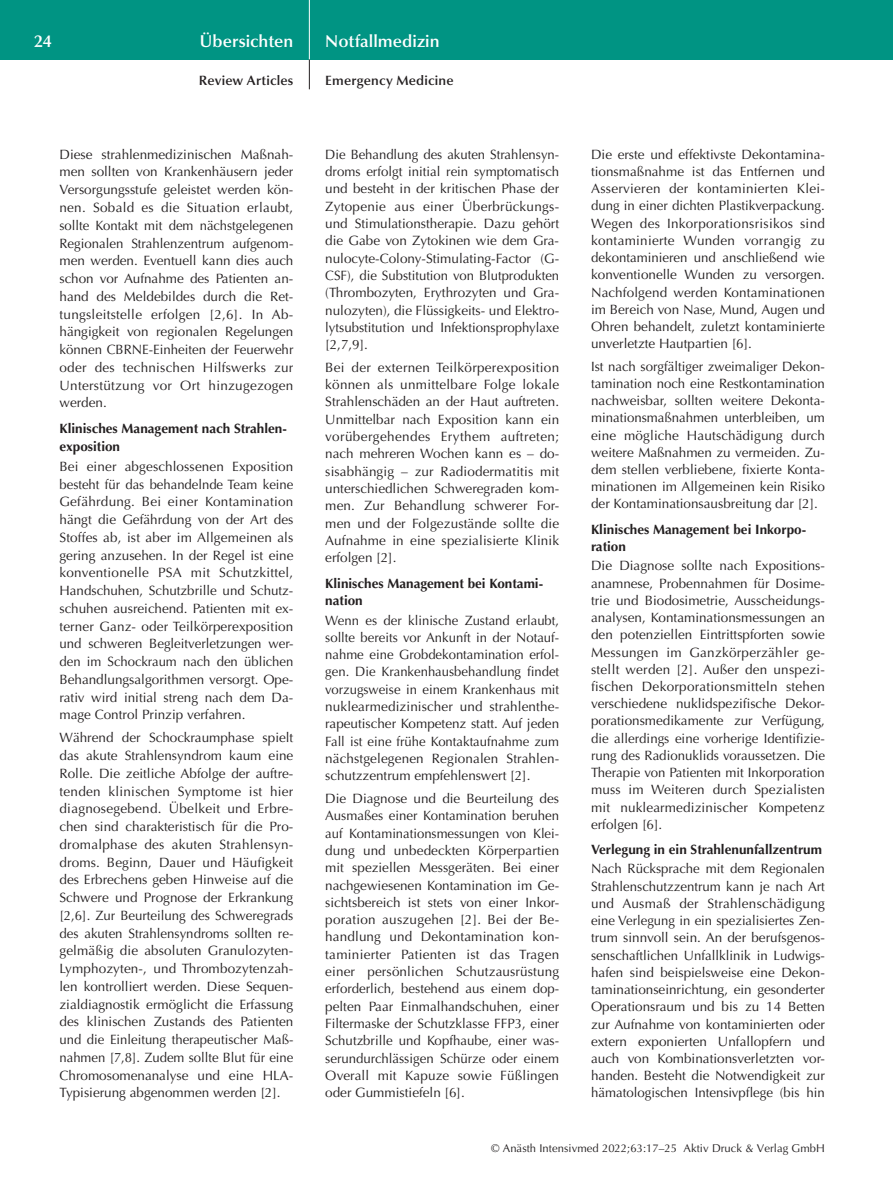
<style>
.page{position:relative;width:893px;height:1191px;background:#fff}
.page>*{position:absolute;margin:0;border:0;box-sizing:border-box;transform-origin:0 0}
.t1{font:600 17.25px "Optima";color:#fff}
.t2{font:13.5px/17.2px "Optima";color:#231f20;text-align:justify}
.t3{font:700 13.5px/17.2px "Optima";color:#231f20}
.t4{font:600 13.5px "Optima";letter-spacing:.01em;color:#231f20}
.t5{font:11.25px "Optima";letter-spacing:.005em;color:#231f20}
</style>
<div class="page">
<div style="left:0;top:0;width:893px;height:60px;background:#009483"></div>
<hr style="left:309px;top:0;width:1px;height:60px;background:#fff">
<svg style="left:309px;top:60px;width:1px;height:29px"></svg>
<p class="t1" style="left:34px;top:31px;width:19px">24</p>
<p class="t1" style="left:200px;top:31px;width:95px">Übersichten</p>
<p class="t1" style="left:325px;top:31px;width:116px">Notfallmedizin</p>
<p class="t4" style="left:199px;top:73px;width:96px">Review Articles</p>
<p class="t4" style="left:325px;top:73px;width:130px">Emergency Medicine</p>
<p class="t2" style="left:60px;top:145px;width:235px;line-height:17.7px">Diese strahlenmedizinischen Maßnah&shy;men sollten von Krankenhäusern jeder Versorgungsstufe geleistet werden kön&shy;nen. Sobald es die Situation erlaubt, sollte Kontakt mit dem nächstgelegenen Regionalen Strahlenzentrum aufgenom&shy;men werden. Eventuell kann dies auch schon vor Aufnahme des Patienten an&shy;hand des Meldebildes durch die Ret&shy;tungsleitstelle erfolgen [2,6]. In Ab&shy;hängigkeit von regionalen Regelungen können CBRNE-Einheiten der Feuerwehr oder des technischen Hilfswerks zur Unterstützung vor Ort hinzugezogen werden.</p>
<p class="t3" style="left:60px;top:420px;width:229px;line-height:17.7px">Klinisches Management nach Strahlen&shy;exposition</p>
<p class="t2" style="left:60px;top:457px;width:235px;line-height:17.7px">Bei einer abgeschlossenen Exposition besteht für das behandelnde Team keine Gefährdung. Bei einer Kontamination hängt die Gefährdung von der Art des Stoffes ab, ist aber im Allgemeinen als gering anzusehen. In der Regel ist eine konventionelle PSA mit Schutzkittel, Handschuhen, Schutzbrille und Schutz&shy;schuhen ausreichend. Patienten mit ex&shy;terner Ganz- oder Teilkörperexposition und schweren Begleitverletzungen wer&shy;den im Schockraum nach den üblichen Behandlungsalgorithmen versorgt. Ope&shy;rativ wird initial streng nach dem Da&shy;mage Control Prinzip verfahren.</p>
<p class="t2" style="left:60px;top:729px;width:235px;line-height:17.7px">Während der Schockraumphase spielt das akute Strahlensyndrom kaum eine Rolle. Die zeitliche Abfolge der auftre&shy;tenden klinischen Symptome ist hier diagnosegebend. Übelkeit und Erbre&shy;chen sind charakteristisch für die Pro&shy;dromalphase des akuten Strahlensyn&shy;droms. Beginn, Dauer und Häufigkeit des Erbrechens geben Hinweise auf die Schwere und Prognose der Erkrankung [2,6]. Zur Beurteilung des Schweregrads des akuten Strahlensyndroms sollten re&shy;gelmäßig die absoluten Granulozyten-Lymphozyten-, und Thrombozytenzah&shy;len kontrolliert werden. Diese Sequen&shy;zialdiagnostik ermöglicht die Erfassung des klinischen Zustands des Patienten und die Einleitung therapeutischer Maß&shy;nahmen [7,8]. Zudem sollte Blut für eine Chromosomenanalyse und eine HLA-Typisierung abgenommen werden [2].</p>
<p class="t2" style="left:325px;top:146px;width:235px">Die Behandlung des akuten Strahlensyn&shy;droms erfolgt initial rein symptomatisch und besteht in der kritischen Phase der Zytopenie aus einer Überbrückungs&shy;und Stimulationstherapie. Dazu gehört die Gabe von Zytokinen wie dem Gra&shy;nulocyte-Colony-Stimulating-Factor (G-CSF), die Substitution von Blutprodukten (Thrombozyten, Erythrozyten und Gra&shy;nulozyten), die Flüssigkeits- und Elektro&shy;lytsubstitution und Infektionsprophylaxe [2,7,9].</p>
<p class="t2" style="left:325px;top:359px;width:235px">Bei der externen Teilkörperexposition können als unmittelbare Folge lokale Strahlenschäden an der Haut auftreten.<br>Unmittelbar nach Exposition kann ein vorübergehendes Erythem auftreten; nach mehreren Wochen kann es – do&shy;sisabhängig – zur Radiodermatitis mit unterschiedlichen Schweregraden kom&shy;men. Zur Behandlung schwerer For&shy;men und der Folgezustände sollte die Aufnahme in eine spezialisierte Klinik erfolgen [2].</p>
<p class="t3" style="left:325px;top:575px;width:219px">Klinisches Management bei Kontami&shy;nation</p>
<p class="t2" style="left:325px;top:611px;width:235px">Wenn es der klinische Zustand erlaubt, sollte bereits vor Ankunft in der Notauf&shy;nahme eine Grobdekontamination erfol&shy;gen. Die Krankenhausbehandlung findet vorzugsweise in einem Krankenhaus mit nuklearmedizinischer und strahlenthe&shy;rapeutischer Kompetenz statt. Auf jeden Fall ist eine frühe Kontaktaufnahme zum nächstgelegenen Regionalen Strahlen&shy;schutzzentrum empfehlenswert [2].</p>
<p class="t2" style="left:325px;top:790px;width:235px">Die Diagnose und die Beurteilung des Ausmaßes einer Kontamination beruhen auf Kontaminationsmessungen von Klei&shy;dung und unbedeckten Körperpartien mit speziellen Messgeräten. Bei einer nachgewiesenen Kontamination im Ge&shy;sichtsbereich ist stets von einer Inkor&shy;poration auszugehen [2]. Bei der Be&shy;handlung und Dekontamination kon&shy;taminierter Patienten ist das Tragen einer persönlichen Schutzausrüstung erforderlich, bestehend aus einem dop&shy;pelten Paar Einmalhandschuhen, einer Filtermaske der Schutzklasse FFP3, einer Schutzbrille und Kopfhaube, einer was&shy;serundurchlässigen Schürze oder einem Overall mit Kapuze sowie Füßlingen oder Gummistiefeln [6].</p>
<p class="t2" style="left:591px;top:146px;width:235px">Die erste und effektivste Dekontamina&shy;tionsmaßnahme ist das Entfernen und Asservieren der kontaminierten Klei&shy;dung in einer dichten Plastikverpackung.<br>Wegen des Inkorporationsrisikos sind kontaminierte Wunden vorrangig zu dekontaminieren und anschließend wie konventionelle Wunden zu versorgen.<br>Nachfolgend werden Kontaminationen im Bereich von Nase, Mund, Augen und Ohren behandelt, zuletzt kontaminierte unverletzte Hautpartien [6].</p>
<p class="t2" style="left:591px;top:357px;width:235px">Ist nach sorgfältiger zweimaliger Dekon&shy;tamination noch eine Restkontamination nachweisbar, sollten weitere Dekonta&shy;minationsmaßnahmen unterbleiben, um eine mögliche Hautschädigung durch weitere Maßnahmen zu vermeiden. Zu&shy;dem stellen verbliebene, fixierte Konta&shy;minationen im Allgemeinen kein Risiko der Kontaminationsausbreitung dar [2].</p>
<p class="t3" style="left:591px;top:521px;width:217px">Klinisches Management bei Inkorpo&shy;ration</p>
<p class="t2" style="left:591px;top:557px;width:235px">Die Diagnose sollte nach Expositions&shy;anamnese, Probennahmen für Dosime&shy;trie und Biodosimetrie, Ausscheidungs&shy;analysen, Kontaminationsmessungen an den potenziellen Eintrittspforten sowie Messungen im Ganzkörperzähler ge&shy;stellt werden [2]. Außer den unspezi&shy;fischen Dekorporationsmitteln stehen verschiedene nuklidspezifische Dekor&shy;porationsmedikamente zur Verfügung, die allerdings eine vorherige Identifizie&shy;rung des Radionuklids voraussetzen. Die Therapie von Patienten mit Inkorporation muss im Weiteren durch Spezialisten mit nuklearmedizinischer Kompetenz erfolgen [6].</p>
<p class="t3" style="left:591px;top:841px;width:232px">Verlegung in ein Strahlenunfallzentrum</p>
<p class="t2" style="left:591px;top:860px;width:235px">Nach Rücksprache mit dem Regionalen Strahlenschutzzentrum kann je nach Art und Ausmaß der Strahlenschädigung eine Verlegung in ein spezialisiertes Zen&shy;trum sinnvoll sein. An der berufsgenos&shy;senschaftlichen Unfallklinik in Ludwigs&shy;hafen sind beispielsweise eine Dekon&shy;taminationseinrichtung, ein gesonderter Operationsraum und bis zu 14 Betten zur Aufnahme von kontaminierten oder extern exponierten Unfallopfern und auch von Kombinationsverletzten vor&shy;handen. Besteht die Notwendigkeit zur hämatologischen Intensivpflege (bis hin</p>
<p class="t5" style="left:491px;top:1142px;width:335px">© Anästh Intensivmed 2022;63:17–25 Aktiv Druck &amp; Verlag GmbH</p>
</div>
